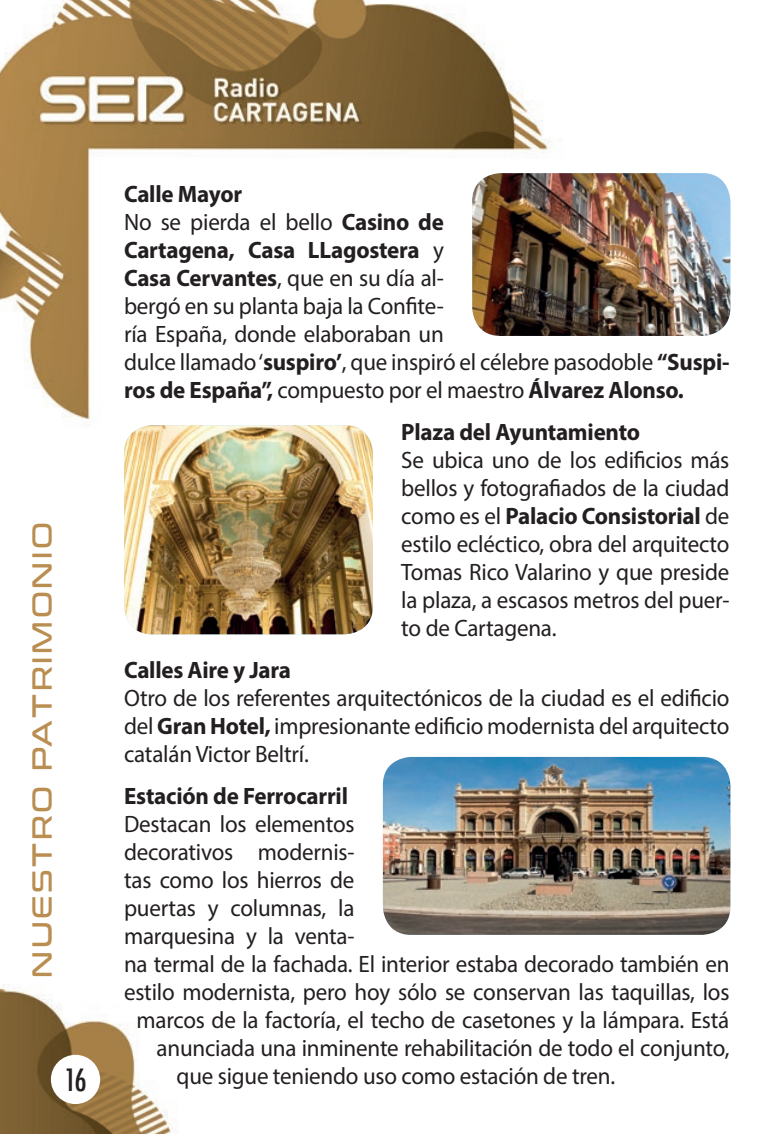
<style>
.page{position:relative;width:780px;height:1134px;background:#fff}
.page>*{position:absolute;margin:0;border:0;box-sizing:border-box;transform-origin:0 0}
.t1{font:500 condensed 30px "Futura";color:#231f20}
.t2{font:27.5px "Conthrax";letter-spacing:.1em;color:#ba8e51}
.t3{font:23.75px/28px "Myriad Pro";letter-spacing:-.01em;color:#231f20;text-align:justify}
.t4{font:700 23.75px "Myriad Pro";letter-spacing:-.01em;color:#231f20}
.s1{font-weight:700}
</style>
<div class="page">
<img style="left:0;top:0;width:731px;height:1134px">
<div style="left:51px;top:1055px;width:49px;height:49px;background:#fff;border-radius:50%"></div>
<img style="left:472px;top:173px;width:258px;height:163px">
<img style="left:383px;top:757px;width:347px;height:178px">
<img style="left:124px;top:425px;width:249px;height:209px">
<p class="t2" style="left:21px;top:978px;width:457px;rotate:-90deg">NUESTRO PATRIMONIO</p>
<p class="t1" style="left:64px;top:1060px;width:24px">16</p>
<p class="t3" style="left:124px;top:180px;width:607px;text-align:left"><span class="s1">Calle Mayor<br></span>No se pierda el bello <span class="s1">Casino de<br>Cartagena, Casa LLagostera</span> y<br><span class="s1">Casa Cervantes</span>, que en su día al-<br>bergó en su planta baja la Confite-<br>ría España, donde elaboraban un<br>dulce llamado ‘<span class="s1">suspiro’</span>, que inspiró el célebre pasodoble <span class="s1">“Suspi&shy;ros de España”,</span> compuesto por el maestro <span class="s1">Álvarez Alonso.</span></p>
<p class="t4" style="left:401px;top:417px;width:240px">Plaza del Ayuntamiento</p>
<p class="t3" style="left:401px;top:446px;width:329px">Se ubica uno de los edificios más bellos y fotografiados de la ciudad como es el <span class="s1">Palacio Consistorial</span> de estilo ecléctico, obra del arquitecto Tomas Rico Valarino y que preside la plaza, a escasos metros del puer&shy;to de Cartagena.</p>
<p class="t4" style="left:124px;top:655px;width:168px">Calles Aire y Jara</p>
<p class="t3" style="left:124px;top:684px;width:607px">Otro de los referentes arquitectónicos de la ciudad es el edificio del <span class="s1">Gran Hotel,</span> impresionante edificio modernista del arquitecto catalán Victor Beltrí.</p>
<p class="t4" style="left:124px;top:781px;width:225px">Estación de Ferrocarril</p>
<p class="t3" style="left:124px;top:810px;width:232px">Destacan los elementos</p>
<p class="t3" style="left:124px;top:838px;width:232px">decorativos modernis-</p>
<p class="t3" style="left:124px;top:866px;width:232px">tas como los hierros de</p>
<p class="t3" style="left:124px;top:894px;width:232px">puertas y columnas, la</p>
<p class="t3" style="left:124px;top:922px;width:232px">marquesina y la venta-</p>
<p class="t3" style="left:124px;top:950px;width:607px">na termal de la fachada. El interior estaba decorado también en</p>
<p class="t3" style="left:124px;top:978px;width:607px">estilo modernista, pero hoy sólo se conservan las taquillas, los</p>
<p class="t3" style="left:137px;top:1006px;width:594px">marcos de la factoría, el techo de casetones y la lámpara. Está</p>
<p class="t3" style="left:157px;top:1034px;width:574px">anunciada una inminente rehabilitación de todo el conjunto,</p>
<p class="t3" style="left:177px;top:1062px;width:440px">que sigue teniendo uso como estación de tren.</p>
</div>
